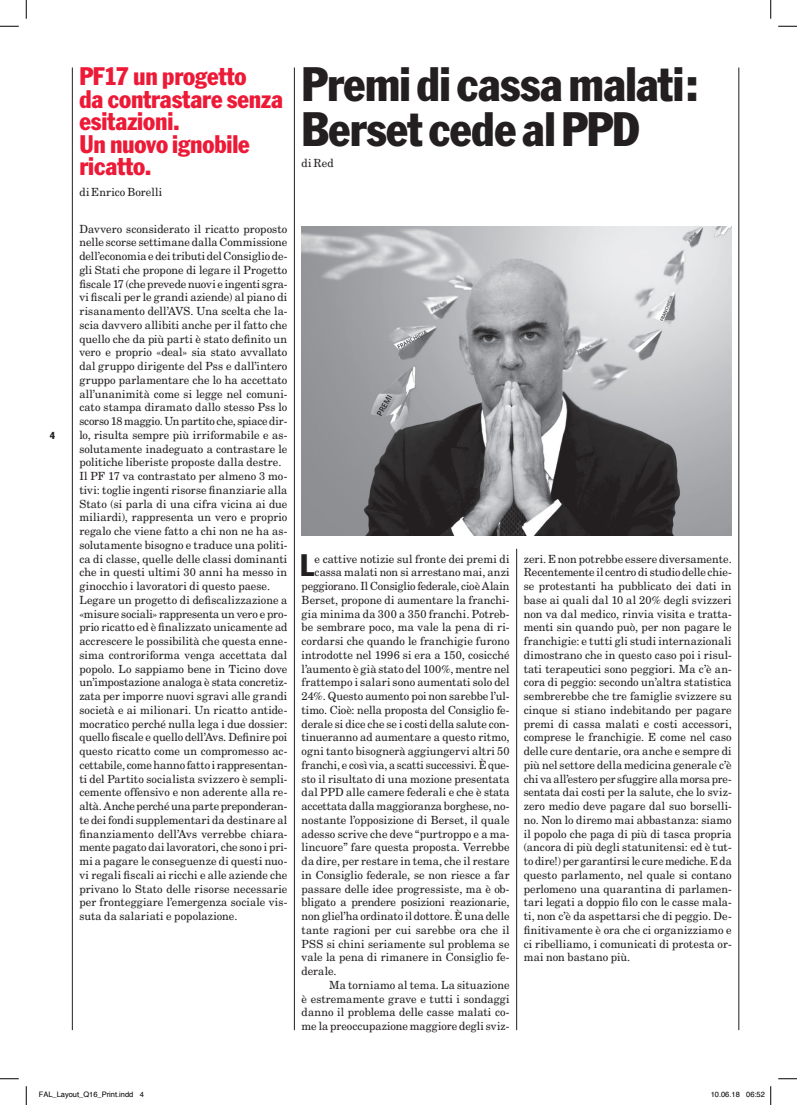
<style>
.page{position:relative;width:797px;height:1105px;background:#fff}
.page>*{position:absolute;margin:0;border:0;box-sizing:border-box;transform-origin:0 0}
.t1{font:condensed 47.5px/45px "Franklin Gothic";letter-spacing:-.015em;color:#231f20}
.t2{font:condensed 30.5px "Franklin Gothic";color:#231f20}
.t3{font:condensed 25px/22.5px "Franklin Gothic";letter-spacing:-.005em;color:#ed1a37}
.t4{font:11.25px/13.8px "New Century Schlbk LT";letter-spacing:.005em;color:#231f20}
.t5{font:11.25px "New Century Schlbk LT";letter-spacing:.005em;color:#231f20;scale:.96 1}
.t6{font:condensed 10px "Franklin Gothic";color:#231f20}
.t7{font:7.5px "Helvetica";color:#000}
</style>
<div class="page">
<hr style="left:294px;top:67px;width:1px;height:963px;background:#231f20">
<hr style="left:738px;top:67px;width:1px;height:963px;background:#231f20">
<hr style="left:72px;top:67px;width:1px;height:963px;background:#231f20">
<hr style="left:516px;top:549px;width:1px;height:481px;background:#231f20">
<img style="left:301px;top:227px;width:430px;height:308px">
<svg style="left:0;top:25px;width:19px;height:2px"></svg>
<svg style="left:778px;top:25px;width:19px;height:2px"></svg>
<svg style="left:0;top:1078px;width:19px;height:1px"></svg>
<svg style="left:778px;top:1078px;width:19px;height:1px"></svg>
<svg style="left:25px;top:0;width:2px;height:19px"></svg>
<svg style="left:25px;top:1086px;width:2px;height:19px"></svg>
<svg style="left:770px;top:0;width:1px;height:19px"></svg>
<svg style="left:770px;top:1086px;width:1px;height:19px"></svg>
<p class="t6" style="left:50px;top:429px;width:7px">4</p>
<h3 class="t3" style="left:79px;top:65px;width:205px">PF17 un progetto<br>da contrastare senza esitazioni.<br>Un nuovo ignobile ricatto.</h3>
<p class="t4" style="left:79px;top:186px;width:84px">di Enrico Borelli</p>
<p class="t4" style="left:79px;top:222px;width:209px">Davvero sconsiderato il ricatto proposto nelle scorse settimane dalla Commissione dell’economia e dei tributi del Consiglio de&shy;gli Stati che propone di legare il Progetto fiscale 17 (che prevede nuovi e ingenti sgra&shy;vi fiscali per le grandi aziende) al piano di risanamento dell’AVS. Una scelta che la&shy;scia davvero allibiti anche per il fatto che quello che da più parti è stato definito un vero e proprio «deal» sia stato avvallato dal gruppo dirigente del Pss e dall’intero gruppo parlamentare che lo ha accettato all’unanimità come si legge nel comuni&shy;cato stampa diramato dallo stesso Pss lo scorso 18 maggio. Un partito che, spiace dir&shy;lo, risulta sempre più irriformabile e as&shy;solutamente inadeguato a contrastare le politiche liberiste proposte dalla destre.<br>Il PF 17 va contrastato per almeno 3 mo&shy;tivi: toglie ingenti risorse finanziarie alla Stato (si parla di una cifra vicina ai due miliardi), rappresenta un vero e proprio regalo che viene fatto a chi non ne ha as&shy;solutamente bisogno e traduce una politi&shy;ca di classe, quelle delle classi dominanti che in questi ultimi 30 anni ha messo in ginocchio i lavoratori di questo paese.<br>Legare un progetto di defiscalizzazione a «misure sociali» rappresenta un vero e pro&shy;prio ricatto ed è finalizzato unicamente ad accrescere le possibilità che questa enne&shy;sima controriforma venga accettata dal popolo. Lo sappiamo bene in Ticino dove un’impostazione analoga è stata concretiz&shy;zata per imporre nuovi sgravi alle grandi società e ai milionari. Un ricatto antide&shy;mocratico perché nulla lega i due dossier: quello fiscale e quello dell’Avs. Definire poi questo ricatto come un compromesso ac&shy;cettabile, come hanno fatto i rappresentan&shy;ti del Partito socialista svizzero è sempli&shy;cemente offensivo e non aderente alla re&shy;altà. Anche perché una parte preponderan&shy;te dei fondi supplementari da destinare al finanziamento dell’Avs verrebbe chiara&shy;mente pagato dai lavoratori, che sono i pri&shy;mi a pagare le conseguenze di questi nuo&shy;vi regali fiscali ai ricchi e alle aziende che privano lo Stato delle risorse necessarie per fronteggiare l’emergenza sociale vis&shy;suta da salariati e popolazione.</p>
<h1 class="t1" style="left:301px;top:62px;width:398px">Premi di cassa malati:<br>Berset cede al PPD</h1>
<p class="t4" style="left:301px;top:157px;width:34px">di Red</p>
<h2 class="t2" style="left:300px;top:547px;width:16px">L</h2>
<p class="t4" style="left:314px;top:552px;width:196px">e cattive notizie sul fronte dei premi di</p>
<p class="t4" style="left:314px;top:565px;width:196px">cassa malati non si arrestano mai, anzi</p>
<p class="t4" style="left:301px;top:579px;width:209px">peggiorano. Il Consiglio federale, cioè Alain</p>
<p class="t4" style="left:301px;top:593px;width:209px">Berset, propone di aumentare la franchi-</p>
<p class="t4" style="left:301px;top:607px;width:209px">gia minima da 300 a 350 franchi. Potreb-</p>
<p class="t4" style="left:301px;top:620px;width:209px">be sembrare poco, ma vale la pena di ri-</p>
<p class="t4" style="left:301px;top:634px;width:209px">cordarsi che quando le franchigie furono</p>
<p class="t4" style="left:301px;top:648px;width:209px">introdotte nel 1996 si era a 150, cosicché</p>
<p class="t4" style="left:301px;top:662px;width:209px">l’aumento è già stato del 100%, mentre nel</p>
<p class="t4" style="left:301px;top:675px;width:209px">frattempo i salari sono aumentati solo del</p>
<p class="t4" style="left:301px;top:689px;width:209px">24%. Questo aumento poi non sarebbe l’ul-</p>
<p class="t4" style="left:301px;top:703px;width:209px">timo. Cioè: nella proposta del Consiglio fe-</p>
<p class="t4" style="left:301px;top:717px;width:209px">derale si dice che se i costi della salute con-</p>
<p class="t4" style="left:301px;top:730px;width:209px">tinueranno ad aumentare a questo ritmo,</p>
<p class="t4" style="left:301px;top:744px;width:209px">ogni tanto bisognerà aggiungervi altri 50</p>
<p class="t5" style="left:301px;top:758px;width:218px">franchi, e così via, a scatti successivi. È que-</p>
<p class="t5" style="left:301px;top:772px;width:218px">sto il risultato di una mozione presentata</p>
<p class="t4" style="left:301px;top:785px;width:209px">dal PPD alle camere federali e che è stata</p>
<p class="t4" style="left:301px;top:799px;width:209px">accettata dalla maggioranza borghese, no-</p>
<p class="t4" style="left:301px;top:813px;width:209px">nostante l’opposizione di Berset, il quale</p>
<p class="t4" style="left:301px;top:827px;width:209px">adesso scrive che deve “purtroppo e a ma-</p>
<p class="t4" style="left:301px;top:840px;width:209px">lincuore” fare questa proposta. Verrebbe</p>
<p class="t4" style="left:301px;top:854px;width:209px">da dire, per restare in tema, che il restare</p>
<p class="t4" style="left:301px;top:868px;width:209px">in Consiglio federale, se non riesce a far</p>
<p class="t4" style="left:301px;top:882px;width:209px">passare delle idee progressiste, ma è ob-</p>
<p class="t4" style="left:301px;top:895px;width:209px">bligato a prendere posizioni reazionarie,</p>
<p class="t4" style="left:301px;top:909px;width:209px">non gliel’ha ordinato il dottore. È una delle</p>
<p class="t4" style="left:301px;top:923px;width:209px">tante ragioni per cui sarebbe ora che il</p>
<p class="t4" style="left:301px;top:937px;width:209px">PSS si chini seriamente sul problema se</p>
<p class="t4" style="left:301px;top:950px;width:209px">vale la pena di rimanere in Consiglio fe-</p>
<p class="t4" style="left:301px;top:964px;width:36px">derale.</p>
<p class="t4" style="left:329px;top:978px;width:182px">Ma torniamo al tema. La situazione</p>
<p class="t4" style="left:301px;top:992px;width:209px">è estremamente grave e tutti i sondaggi</p>
<p class="t4" style="left:301px;top:1005px;width:209px">danno il problema delle casse malati co-</p>
<p class="t4" style="left:301px;top:1019px;width:209px">me la preoccupazione maggiore degli sviz-</p>
<p class="t4" style="left:523px;top:552px;width:209px;text-align:justify">zeri. E non potrebbe essere diversamente.<br>Recentemente il centro di studio delle chie&shy;se protestanti ha pubblicato dei dati in base ai quali dal 10 al 20% degli svizzeri non va dal medico, rinvia visita e tratta&shy;menti sin quando può, per non pagare le franchigie: e tutti gli studi internazionali dimostrano che in questo caso poi i risul&shy;tati terapeutici sono peggiori. Ma c’è an&shy;cora di peggio: secondo un’altra statistica sembrerebbe che tre famiglie svizzere su cinque si stiano indebitando per pagare premi di cassa malati e costi accessori, comprese le franchigie. E come nel caso delle cure dentarie, ora anche e sempre di più nel settore della medicina generale c’è chi va all’estero per sfuggire alla morsa pre&shy;sentata dai costi per la salute, che lo sviz&shy;zero medio deve pagare dal suo borselli&shy;no. Non lo diremo mai abbastanza: siamo il popolo che paga di più di tasca propria (ancora di più degli statunitensi: ed è tut&shy;to dire!) per garantirsi le cure mediche. E da questo parlamento, nel quale si contano perlomeno una quarantina di parlamen&shy;tari legati a doppio filo con le casse mala&shy;ti, non c’è da aspettarsi che di peggio. De&shy;finitivamente è ora che ci organizziamo e ci ribelliamo, i comunicati di protesta or&shy;mai non bastano più.</p>
<p class="t7" style="left:39px;top:1089px;width:107px">FAL_Layout_Q16_Print.indd 4</p>
<p class="t7" style="left:710px;top:1089px;width:56px">10.06.18 06:52</p>
</div>
